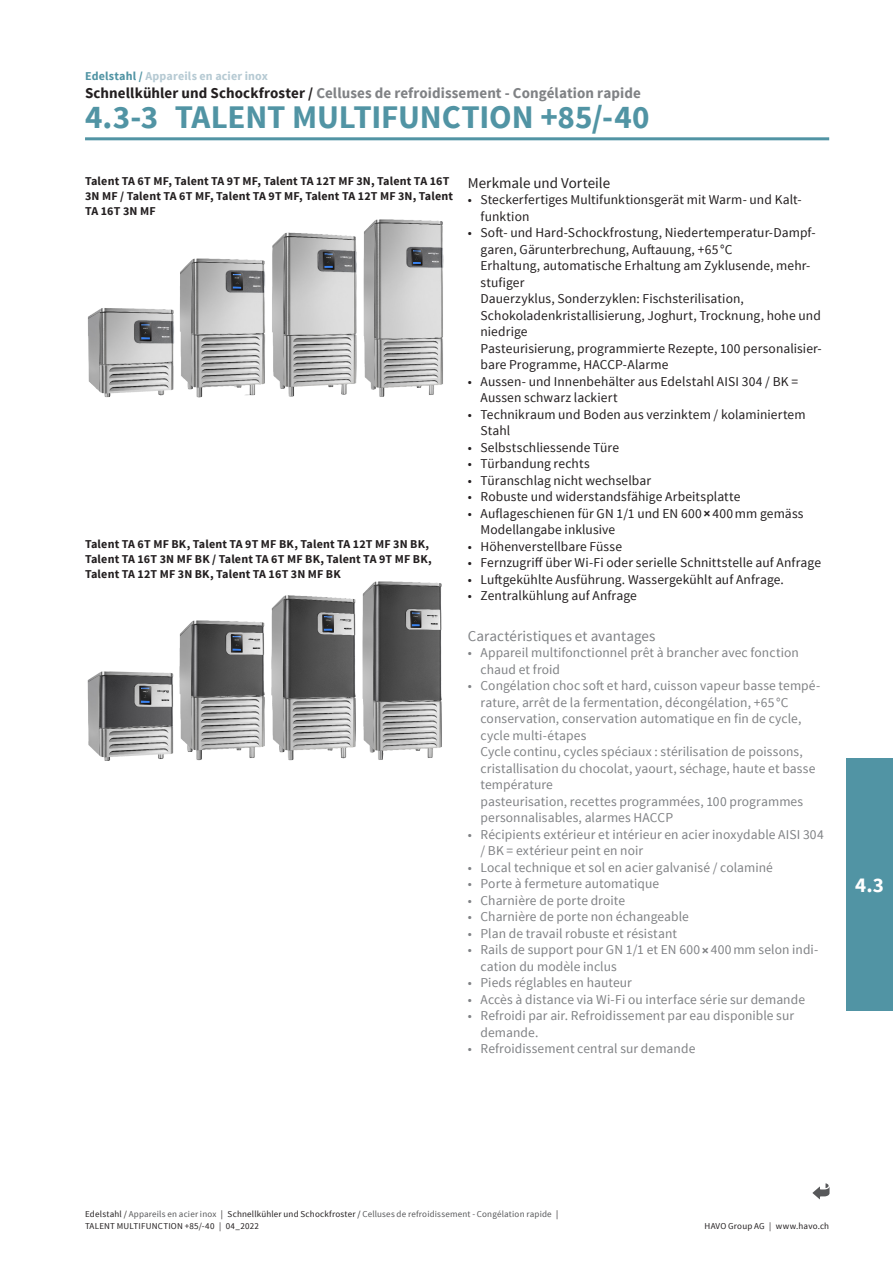
<style>
.page{position:relative;width:893px;height:1263px;background:#fff}
.page>*{position:absolute;margin:0;border:0;box-sizing:border-box;transform-origin:0 0}
.t1{font:700 33px "Source Sans Pro";letter-spacing:-.005em;color:#5194a4}
.t2{font:700 21px "Source Sans Pro";color:#fff}
.t3{font:700 15px "Source Sans Pro";letter-spacing:.005em;color:#808285}
.t4{font:15px "Source Sans Pro";letter-spacing:.005em;color:#808285}
.t5{font:15px "Source Sans Pro";color:#231f20}
.t6{font:13.5px/16.5px "Source Sans Pro";letter-spacing:.005em;color:#808285}
.t7{font:13.5px/16.5px "Source Sans Pro";letter-spacing:.005em;color:#231f20}
.t8{font:700 12px/15px "Source Sans Pro";letter-spacing:.015em;color:#231f20}
.t9{font:700 12px "Source Sans Pro";letter-spacing:.015em;color:#b6cad3}
.t10{font:9px/12px "Source Sans Pro";letter-spacing:.02em;color:#231f20}
.s1{color:#5194a4}
.s2{color:#231f20}
.s3{font-weight:700}
.s4{color:#57585a}
</style>
<div class="page">
<div style="left:846px;top:758px;width:47px;height:252px;background:#5194a4"></div>
<hr style="left:85px;top:137px;width:744px;height:3px;background:#5194a4">
<img style="left:87px;top:220px;width:357px;height:178px">
<img style="left:87px;top:582px;width:355px;height:178px">
<svg style="left:812px;top:1183px;width:17px;height:16px"></svg>
<p class="t9" style="left:85px;top:68px;width:185px"><span class="s1">Edelstahl /</span> Appareils en acier inox</p>
<p class="t3" style="left:85px;top:83px;width:557px"><span class="s2">Schnellkühler und Schockfroster /</span> Celluses de refroidissement - Congélation rapide</p>
<h1 class="t1" style="left:85px;top:96px;width:566px">4.3-3 TALENT MULTIFUNCTION +85/-40</h1>
<p class="t8" style="left:85px;top:174px;width:370px">Talent TA 6T MF, Talent TA 9T MF, Talent TA 12T MF 3N, Talent TA 16T<br>3N MF / Talent TA 6T MF, Talent TA 9T MF, Talent TA 12T MF 3N, Talent<br>TA 16T 3N MF</p>
<p class="t8" style="left:85px;top:537px;width:348px">Talent TA 6T MF BK, Talent TA 9T MF BK, Talent TA 12T MF 3N BK,<br>Talent TA 16T 3N MF BK / Talent TA 6T MF BK, Talent TA 9T MF BK,<br>Talent TA 12T MF 3N BK, Talent TA 16T 3N MF BK</p>
<p class="t5" style="left:468px;top:173px;width:144px">Merkmale und Vorteile</p>
<p class="t7" style="left:480px;top:192px;width:323px;text-indent:-13px">• Steckerfertiges Multifunktionsgerät mit Warm- und Kalt&shy;funktion</p>
<p class="t7" style="left:480px;top:225px;width:343px;text-indent:-13px">• Soft- und Hard-Schockfrostung, Niedertemperatur-Dampf&shy;garen, Gärunterbrechung, Auftauung, +65 °C<br>Erhaltung, automatische Erhaltung am Zyklusende, mehr&shy;stufiger<br>Dauerzyklus, Sonderzyklen: Fischsterilisation, Schokoladenkristallisierung, Joghurt, Trocknung, hohe und niedrige<br>Pasteurisierung, programmierte Rezepte, 100 personalisier&shy;bare Programme, HACCP-Alarme</p>
<p class="t7" style="left:480px;top:373px;width:319px;text-indent:-13px">• Aussen- und Innenbehälter aus Edelstahl AISI 304 / BK =<br>Aussen schwarz lackiert</p>
<p class="t7" style="left:480px;top:406px;width:327px;text-indent:-13px">• Technikraum und Boden aus verzinktem / kolaminiertem<br>Stahl</p>
<p class="t7" style="left:468px;top:439px;width:153px">• Selbstschliessende Türe</p>
<p class="t7" style="left:468px;top:456px;width:123px">• Türbandung rechts</p>
<p class="t7" style="left:468px;top:472px;width:185px">• Türanschlag nicht wechselbar</p>
<p class="t7" style="left:468px;top:489px;width:274px">• Robuste und widerstandsfähige Arbeitsplatte</p>
<p class="t7" style="left:480px;top:505px;width:325px;text-indent:-13px">• Auflageschienen für GN 1/1 und EN 600<span class="s3">×</span>400mm gemäss<br>Modellangabe inklusive</p>
<p class="t7" style="left:468px;top:538px;width:156px">• Höhenverstellbare Füsse</p>
<p class="t7" style="left:468px;top:555px;width:355px">• Fernzugriff über Wi-Fi oder serielle Schnittstelle auf Anfrage</p>
<p class="t7" style="left:468px;top:571px;width:318px">• Luftgekühlte Ausführung. Wassergekühlt auf Anfrage.</p>
<p class="t7" style="left:468px;top:588px;width:171px">• Zentralkühlung auf Anfrage</p>
<p class="t4" style="left:468px;top:626px;width:189px">Caractéristiques et avantages</p>
<p class="t6" style="left:480px;top:644px;width:320px;text-indent:-13px">• Appareil multifonctionnel prêt à brancher avec fonction chaud et froid</p>
<p class="t6" style="left:480px;top:677px;width:341px;text-indent:-13px">• Congélation choc soft et hard, cuisson vapeur basse tempé&shy;rature, arrêt de la fermentation, décongélation, +65 °C conservation, conservation automatique en fin de cycle, cycle multi-étapes<br>Cycle continu, cycles spéciaux : stérilisation de poissons, cristallisation du chocolat, yaourt, séchage, haute et basse température<br>pasteurisation, recettes programmées, 100 programmes personnalisables, alarmes HACCP</p>
<p class="t6" style="left:480px;top:826px;width:345px;text-indent:-13px">• Récipients extérieur et intérieur en acier inoxydable AISI 304 / BK = extérieur peint en noir</p>
<p class="t6" style="left:468px;top:859px;width:307px">• Local technique et sol en acier galvanisé / colaminé</p>
<p class="t6" style="left:468px;top:875px;width:193px">• Porte à fermeture automatique</p>
<p class="t6" style="left:468px;top:892px;width:159px">• Charnière de porte droite</p>
<p class="t6" style="left:468px;top:908px;width:223px">• Charnière de porte non échangeable</p>
<p class="t6" style="left:468px;top:925px;width:211px">• Plan de travail robuste et résistant</p>
<p class="t6" style="left:480px;top:941px;width:339px;text-indent:-13px">• Rails de support pour GN 1/1 et EN 600<span class="s3">×</span>400mm selon indi&shy;cation du modèle inclus</p>
<p class="t6" style="left:468px;top:974px;width:166px">• Pieds réglables en hauteur</p>
<p class="t6" style="left:468px;top:991px;width:339px">• Accès à distance via Wi-Fi ou interface série sur demande</p>
<p class="t6" style="left:480px;top:1007px;width:315px;text-indent:-13px">• Refroidi par air. Refroidissement par eau disponible sur demande.</p>
<p class="t6" style="left:468px;top:1040px;width:229px">• Refroidissement central sur demande</p>
<h2 class="t2" style="left:855px;top:871px;width:30px">4.3</h2>
<p class="t10" style="left:85px;top:1208px;width:475px">Edelstahl / <span class="s4">Appareils en acier inox</span> | Schnellkühler und Schockfroster / <span class="s4">Celluses de refroidissement - Congélation rapide</span> |<br>TALENT MULTIFUNCTION +85/-40 | 04_2022</p>
<p class="t10" style="left:704px;top:1220px;width:126px">HAVO Group AG | www.havo.ch</p>
</div>
